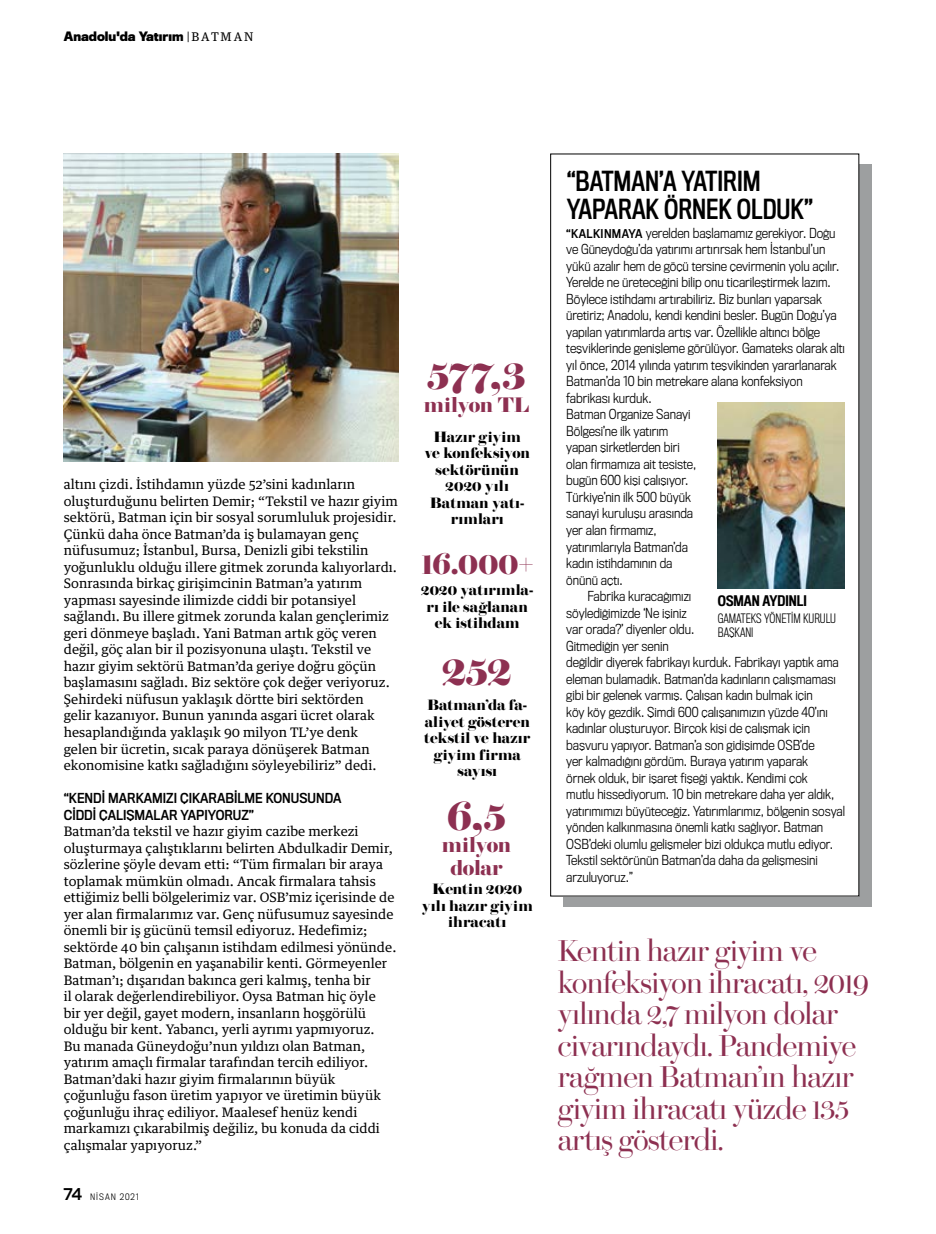
<style>
.page{position:relative;width:936px;height:1234px;background:#fff}
.page>*{position:absolute;margin:0;border:0;box-sizing:border-box;transform-origin:0 0}
.t1{font:700 43.2px "Brunel Poster";letter-spacing:-.01em;color:#8d3051}
.t2{font:700 31.95px "Brunel Poster";color:#8d3051}
.t3{font:30px/31.5px "Brunel Poster";letter-spacing:-.02em;color:#8d3051}
.t4{font:25.5px/28.3px "Titling Gothic FB Cond Standard";color:#000}
.t5{font:700 21px/22.5px "Brunel Poster";letter-spacing:-.015em;color:#8d3051;text-align:center}
.t6{font:700 15px/16.5px "Brunel Poster";letter-spacing:.005em;color:#000;text-align:center}
.t7{font:500 13.5px "Titling Gothic FB Cond";color:#000}
.t8{font:13.2px/16.5px "Guardian Text Egyp";color:#000}
.t9{font:300 12.75px "Titling Gothic FB Narrow";color:#000}
.t10{font:12.75px/16.5px "Titling Gothic FB Narrow Standard";color:#000}
.t11{font:300 12px/13.5px "Titling Gothic FB Cond";color:#000}
.t12{font:700 12px "Titling Gothic FB Narrow";color:#000}
.t13{font:300 8.25px "Titling Gothic FB Narrow";letter-spacing:.12em;color:#000}
.s1{font-family:"Guardian Text Egyp";font-weight:400}
.s2{font-family:"Titling Gothic FB Normal Standard";font-weight:400;font-size:15px}
.s3{font-family:"Titling Gothic FB Narrow Standard";font-weight:400;font-size:11.25px}
</style>
<div class="page">
<img style="left:64px;top:153px;width:335px;height:308px">
<svg style="left:563px;top:164px;width:308px;height:742px;background:#949697"></svg>
<div style="left:550px;top:154px;width:308px;height:741px;background:#fff"></div>
<img style="left:717px;top:402px;width:127px;height:186px">
<p class="t12" style="left:64px;top:28px;width:191px">Anadolu'da Yatırım <span class="s1">| BAT M A N</span></p>
<p class="t8" style="left:64px;top:475px;width:335px">altını çizdi. İstihdamın yüzde 52’sini kadınların oluşturduğunu belirten Demir; “Tekstil ve hazır giyim sektörü, Batman için bir sosyal sorumluluk projesidir.<br>Çünkü daha önce Batman’da iş bulamayan genç nüfusumuz; İstanbul, Bursa, Denizli gibi tekstilin yoğunluklu olduğu illere gitmek zorunda kalıyorlardı.<br>Sonrasında birkaç girişimcinin Batman’a yatırım yapması sayesinde ilimizde ciddi bir potansiyel sağlandı. Bu illere gitmek zorunda kalan gençlerimiz geri dönmeye başladı. Yani Batman artık göç veren değil, göç alan bir il pozisyonuna ulaştı. Tekstil ve hazır giyim sektörü Batman’da geriye doğru göçün başlamasını sağladı. Biz sektöre çok değer veriyoruz.<br>Şehirdeki nüfusun yaklaşık dörtte biri sektörden<br>gelir kazanıyor. Bunun yanında asgari ücret olarak hesaplandığında yaklaşık 90 milyon TL’ye denk<br>gelen bir ücretin, sıcak paraya dönüşerek Batman ekonomisine katkı sağladığını söyleyebiliriz” dedi.</p>
<p class="t10" style="left:64px;top:789px;width:279px">“KENDİ MARKAMIZI ÇIKARABİLME KONUSUNDA<br>CİDDİ ÇALIŞMALAR YAPIYORUZ”</p>
<p class="t8" style="left:64px;top:821px;width:334px">Batman’da tekstil ve hazır giyim cazibe merkezi oluşturmaya çalıştıklarını belirten Abdulkadir Demir, sözlerine şöyle devam etti: “Tüm firmaları bir araya toplamak mümkün olmadı. Ancak firmalara tahsis ettiğimiz belli bölgelerimiz var. OSB’miz içerisinde de yer alan firmalarımız var. Genç nüfusumuz sayesinde önemli bir iş gücünü temsil ediyoruz. Hedefimiz; sektörde 40 bin çalışanın istihdam edilmesi yönünde.<br>Batman, bölgenin en yaşanabilir kenti. Görmeyenler Batman’ı; dışarıdan bakınca geri kalmış, tenha bir<br>il olarak değerlendirebiliyor. Oysa Batman hiç öyle<br>bir yer değil, gayet modern, insanların hoşgörülü olduğu bir kent. Yabancı, yerli ayrımı yapmıyoruz.<br>Bu manada Güneydoğu’nun yıldızı olan Batman, yatırım amaçlı firmalar tarafından tercih ediliyor.<br>Batman’daki hazır giyim firmalarının büyük çoğunluğu fason üretim yapıyor ve üretimin büyük çoğunluğu ihraç ediliyor. Maalesef henüz kendi markamızı çıkarabilmiş değiliz, bu konuda da ciddi çalışmalar yapıyoruz.”</p>
<p class="t13" style="left:64px;top:1191px;width:77px"><span class="s2">74</span> NİSAN 2021</p>
<h1 class="t1" style="left:427px;top:344px;width:100px">577,3</h1>
<h3 class="t5" style="left:424px;top:392px;width:107px">milyon TL</h3>
<p class="t6" style="left:424px;top:428px;width:107px">Hazır giyim ve konfeksiyon sektörünün<br>2020 yılı<br>Batman yatı&shy;rımları</p>
<h2 class="t2" style="left:421px;top:540px;width:114px">16.000+</h2>
<p class="t6" style="left:421px;top:581px;width:114px">2020 yatırımla&shy;rı ile sağlanan ek istihdam</p>
<h1 class="t1" style="left:442px;top:640px;width:70px">252</h1>
<p class="t6" style="left:424px;top:696px;width:108px">Batman’da fa&shy;aliyet gösteren tekstil ve hazır giyim firma sayısı</p>
<h1 class="t1" style="left:447px;top:784px;width:61px">6,5</h1>
<h3 class="t5" style="left:442px;top:832px;width:71px">milyon dolar</h3>
<p class="t6" style="left:422px;top:880px;width:112px">Kentin 2020 yılı hazır giyim ihracatı</p>
<h3 class="t4" style="left:566px;top:166px;width:248px">“BATMAN’A YATIRIM<br>YAPARAK ÖRNEK OLDUK”</h3>
<p class="t9" style="left:566px;top:225px;width:271px"><span class="s3">“KALKINMAYA</span> yerelden başlamamız gerekiyor. Doğu</p>
<p class="t9" style="left:566px;top:242px;width:260px">ve Güneydoğu’da yatırımı artırırsak hem İstanbul’un</p>
<p class="t9" style="left:566px;top:258px;width:274px">yükü azalır hem de göçü tersine çevirmenin yolu açılır.</p>
<p class="t9" style="left:566px;top:275px;width:266px">Yerelde ne üreteceğini bilip onu ticarileştirmek lazım.</p>
<p class="t9" style="left:566px;top:291px;width:257px">Böylece istihdamı artırabiliriz. Biz bunları yaparsak</p>
<p class="t9" style="left:566px;top:308px;width:272px">üretiriz; Anadolu, kendi kendini besler. Bugün Doğu’ya</p>
<p class="t9" style="left:566px;top:324px;width:255px">yapılan yatırımlarda artış var. Özellikle altıncı bölge</p>
<p class="t9" style="left:566px;top:341px;width:280px">teşviklerinde genişleme görülüyor. Gamateks olarak altı</p>
<p class="t9" style="left:566px;top:357px;width:272px">yıl önce, 2014 yılında yatırım teşvikinden yararlanarak</p>
<p class="t9" style="left:566px;top:374px;width:238px">Batman’da 10 bin metrekare alana konfeksiyon</p>
<p class="t9" style="left:566px;top:390px;width:87px">fabrikası kurduk.</p>
<p class="t9" style="left:566px;top:407px;width:126px">Batman Organize Sanayi</p>
<p class="t9" style="left:566px;top:423px;width:103px">Bölgesi’ne ilk yatırım</p>
<p class="t9" style="left:566px;top:440px;width:115px">yapan şirketlerden biri</p>
<p class="t9" style="left:566px;top:456px;width:132px">olan firmamıza ait tesiste,</p>
<p class="t9" style="left:566px;top:473px;width:124px">bugün 600 kişi çalışıyor.</p>
<p class="t9" style="left:566px;top:489px;width:126px">Türkiye’nin ilk 500 büyük</p>
<p class="t9" style="left:566px;top:506px;width:128px">sanayi kuruluşu arasında</p>
<p class="t9" style="left:566px;top:522px;width:92px">yer alan firmamız,</p>
<p class="t9" style="left:566px;top:539px;width:123px">yatırımlarıyla Batman’da</p>
<p class="t9" style="left:566px;top:555px;width:108px">kadın istihdamının da</p>
<p class="t9" style="left:566px;top:572px;width:58px">önünü açtı.</p>
<p class="t9" style="left:587px;top:588px;width:105px">Fabrika kuracağımızı</p>
<p class="t9" style="left:566px;top:605px;width:122px">söylediğimizde ‘Ne işiniz</p>
<p class="t9" style="left:566px;top:621px;width:130px">var orada?’ diyenler oldu.</p>
<p class="t9" style="left:566px;top:638px;width:104px">Gitmediğin yer senin</p>
<p class="t9" style="left:566px;top:654px;width:274px">değildir diyerek fabrikayı kurduk. Fabrikayı yaptık ama</p>
<p class="t9" style="left:566px;top:671px;width:271px">eleman bulamadık. Batman’da kadınların çalışmaması</p>
<p class="t9" style="left:566px;top:687px;width:248px">gibi bir gelenek varmış. Çalışan kadın bulmak için</p>
<p class="t9" style="left:566px;top:704px;width:263px">köy köy gezdik. Şimdi 600 çalışanımızın yüzde 40’ını</p>
<p class="t9" style="left:566px;top:720px;width:245px">kadınlar oluşturuyor. Birçok kişi de çalışmak için</p>
<p class="t9" style="left:566px;top:737px;width:250px">başvuru yapıyor. Batman’a son gidişimde OSB’de</p>
<p class="t9" style="left:566px;top:753px;width:243px">yer kalmadığını gördüm. Buraya yatırım yaparak</p>
<p class="t9" style="left:566px;top:770px;width:243px">örnek olduk, bir işaret fişeği yaktık. Kendimi çok</p>
<p class="t9" style="left:566px;top:786px;width:269px">mutlu hissediyorum. 10 bin metrekare daha yer aldık,</p>
<p class="t9" style="left:566px;top:803px;width:280px">yatırımımızı büyüteceğiz. Yatırımlarımız, bölgenin sosyal</p>
<p class="t9" style="left:566px;top:819px;width:258px">yönden kalkınmasına önemli katkı sağlıyor. Batman</p>
<p class="t9" style="left:566px;top:836px;width:268px">OSB’deki olumlu gelişmeler bizi oldukça mutlu ediyor.</p>
<p class="t9" style="left:566px;top:852px;width:253px">Tekstil sektörünün Batman’da daha da gelişmesini</p>
<p class="t9" style="left:566px;top:869px;width:68px">arzuluyoruz.”</p>
<p class="t7" style="left:717px;top:591px;width:91px">OSMAN AYDINLI</p>
<p class="t11" style="left:717px;top:612px;width:120px">GAMATEKS YÖNETİM KURULU<br>BAŞKANI</p>
<h3 class="t3" style="left:558px;top:933px;width:312px">Kentin hazır giyim ve konfeksiyon ihracatı, 2019 yılında 2,7 milyon dolar civarındaydı. Pandemiye rağmen Batman’ın hazır giyim ihracatı yüzde 135 artış gösterdi.</h3>
</div>
